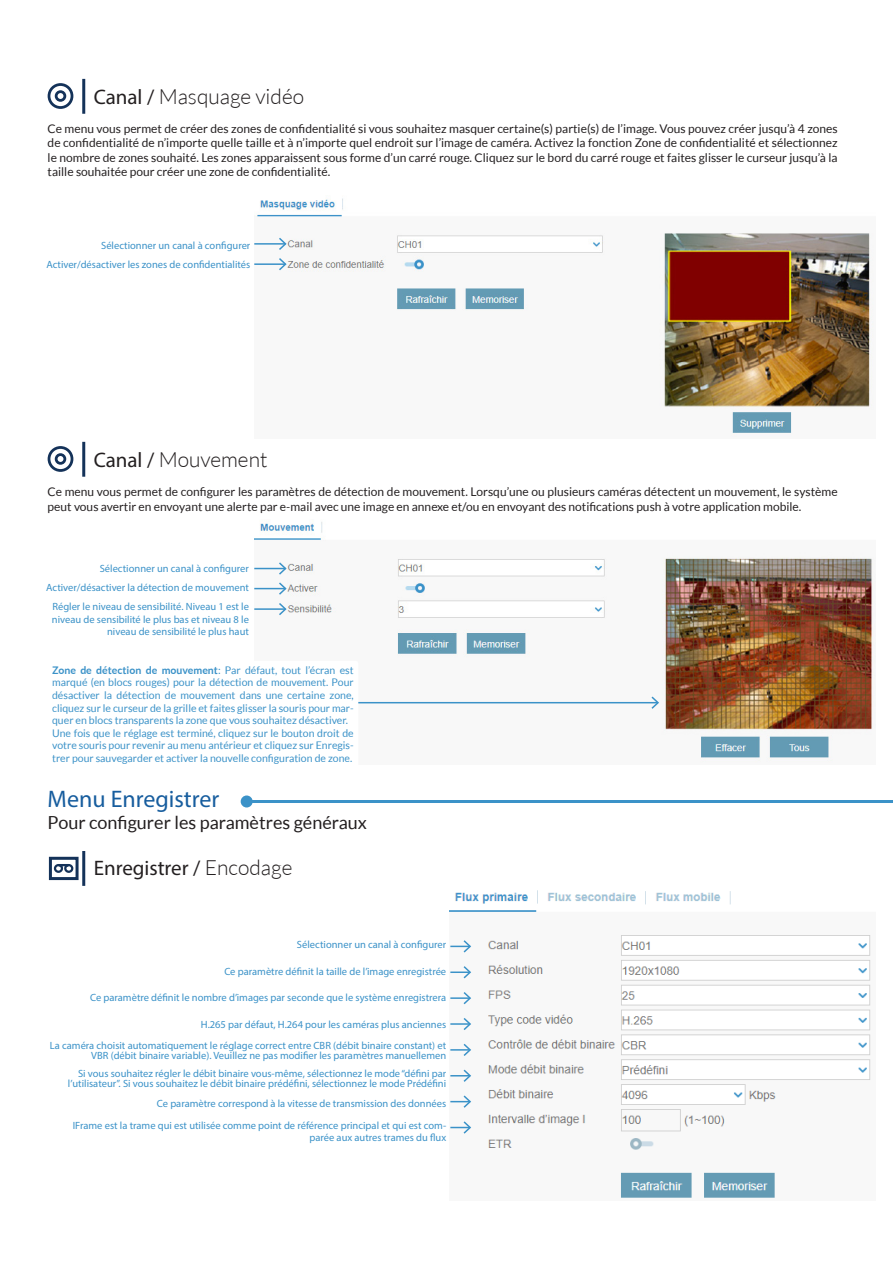
<style>
.page{position:relative;width:893px;height:1263px;background:#fff}
.page>*{position:absolute;margin:0;border:0;box-sizing:border-box;transform-origin:0 0}
.title_1{font:24px "Myriad Pro";color:#175d9e}
.title_1-2{font:300 21px "Lato";color:#231f20}
.title_1-3{font:21px "Myriad Pro";color:#231f20}
.t1{font:18px "Lato";color:#231f20}
.t2{font:12px/14.4px "Lato";color:#231f20}
.t3{font:10.5px/12.6px "Myriad Pro";color:#3b92c8;text-align:right}
.t4{font:10.5px/12.6px "Lato";color:#3b92c8;text-align:justify}
.s1{font-family:"Myriad Pro";font-weight:400}
.s2{font-weight:700}
.s3{font-family:"Lato";font-weight:300}
</style>
<div class="page">
<img style="left:254px;top:198px;width:619px;height:239px">
<img style="left:254px;top:522px;width:621px;height:240px">
<img style="left:450px;top:890px;width:421px;height:308px">
<hr style="left:82px;top:442px;width:3px;height:35px;background:#143259">
<hr style="left:82px;top:79px;width:3px;height:35px;background:#143259">
<hr style="left:82px;top:851px;width:3px;height:35px;background:#143259">
<svg style="left:47px;top:446px;width:27px;height:26px"></svg>
<svg style="left:47px;top:83px;width:27px;height:26px"></svg>
<div style="left:49px;top:857px;width:30px;height:23px;border:3px solid #143259"></div>
<svg style="left:53px;top:864px;width:21px;height:9px"></svg>
<svg style="left:450px;top:939px;width:22px;height:15px"></svg>
<hr style="left:254px;top:568px;width:31px;height:1px;background:#3b92c8">
<hr style="left:254px;top:243px;width:31px;height:2px;background:#3b92c8">
<hr style="left:254px;top:263px;width:31px;height:2px;background:#3b92c8">
<svg style="left:277px;top:236px;width:11px;height:36px"></svg>
<hr style="left:254px;top:588px;width:31px;height:1px;background:#3b92c8">
<hr style="left:254px;top:608px;width:31px;height:2px;background:#3b92c8">
<svg style="left:277px;top:561px;width:11px;height:56px"></svg>
<hr style="left:357px;top:702px;width:301px;height:1px;background:#3b92c8">
<svg style="left:650px;top:695px;width:10px;height:15px"></svg>
<hr style="left:450px;top:971px;width:20px;height:2px;background:#3b92c8">
<svg style="left:462px;top:964px;width:10px;height:16px"></svg>
<hr style="left:450px;top:997px;width:20px;height:2px;background:#3b92c8">
<svg style="left:462px;top:990px;width:10px;height:16px"></svg>
<hr style="left:450px;top:1023px;width:20px;height:2px;background:#3b92c8">
<svg style="left:462px;top:1016px;width:10px;height:16px"></svg>
<hr style="left:450px;top:1049px;width:20px;height:2px;background:#3b92c8">
<svg style="left:462px;top:1042px;width:10px;height:15px"></svg>
<svg style="left:450px;top:1068px;width:22px;height:15px"></svg>
<svg style="left:450px;top:1094px;width:22px;height:15px"></svg>
<svg style="left:450px;top:1120px;width:22px;height:15px"></svg>
<hr style="left:247px;top:800px;width:646px;height:3px;background:#3b92c8">
<div style="left:241px;top:795px;width:12px;height:12px;background:#3b92c8;border-radius:50%"></div>
<div style="left:50px;top:663px;width:306px;height:110px;background:#fff"></div>
<p class="title_1-2" style="left:94px;top:85px;width:212px"><span class="s1">Canal /</span> Masquage vidéo</p>
<p class="t2" style="left:48px;top:121px;width:792px;text-align:justify">Ce menu vous permet de créer des zones de confidentialité si vous souhaitez masquer certaine(s) partie(s) de l’image. Vous pouvez créer jusqu’à 4 zones de confidentialité de n’importe quelle taille et à n’importe quel endroit sur l’image de caméra. Activez la fonction Zone de confidentialité et sélectionnez le nombre de zones souhaité. Les zones apparaissent sous forme d’un carré rouge. Cliquez sur le bord du carré rouge et faites glisser le curseur jusqu’à la taille souhaitée pour créer une zone de confidentialité.</p>
<p class="t3" style="left:101px;top:238px;width:151px">Sélectionner un canal à configurer</p>
<p class="t3" style="left:46px;top:258px;width:205px">Activer/désactiver les zones de confidentialités</p>
<p class="title_1-2" style="left:94px;top:448px;width:175px"><span class="s1">Canal /</span> Mouvement</p>
<p class="t2" style="left:48px;top:484px;width:792px">Ce menu vous permet de configurer les paramètres de détection de mouvement. Lorsqu’une ou plusieurs caméras détectent un mouvement, le système peut vous avertir en envoyant une alerte par e-mail avec une image en annexe et/ou en envoyant des notifications push à votre application mobile.</p>
<p class="t3" style="left:100px;top:562px;width:151px">Sélectionner un canal à configurer</p>
<p class="t3" style="left:46px;top:581px;width:204px">Activer/désactiver la détection de mouvement</p>
<p class="t3" style="left:52px;top:600px;width:198px">Régler le niveau de sensibilité. Niveau 1 est le niveau de sensibilité le plus bas et niveau 8 le niveau de sensibilité le plus haut</p>
<p class="t4" style="left:52px;top:664px;width:303px"><span class="s2">Zone de détection de mouvement</span>: Par défaut, tout l’écran est marqué (en blocs rouges) pour la détection de mouvement. Pour désactiver la détection de mouvement dans une certaine zone, cliquez sur le curseur de la grille et faites glisser la souris pour mar&shy;quer en blocs transparents la zone que vous souhaitez désactiver.</p>
<p class="t4" style="left:52px;top:727px;width:303px">Une fois que le réglage est terminé, cliquez sur le bouton droit de votre souris pour revenir au menu antérieur et cliquez sur Enregis&shy;trer pour sauvegarder et activer la nouvelle configuration de zone.</p>
<p class="title_1" style="left:48px;top:784px;width:173px">Menu Enregistrer</p>
<p class="t1" style="left:48px;top:812px;width:321px">Pour configurer les paramètres généraux</p>
<p class="title_1-3" style="left:94px;top:855px;width:200px">Enregistrer / <span class="s3">Encodage</span></p>
<p class="t3" style="left:297px;top:938px;width:151px">Sélectionner un canal à configurer</p>
<p class="t3" style="left:224px;top:964px;width:223px">Ce paramètre définit la taille de l’image enregistrée</p>
<p class="t3" style="left:90px;top:991px;width:358px">Ce paramètre définit le nombre d’images par seconde que le système enregistrera</p>
<p class="t3" style="left:201px;top:1018px;width:247px">H.265 par défaut, H.264 pour les caméras plus anciennes</p>
<p class="t3" style="left:50px;top:1039px;width:398px;line-height:10.5px">La caméra choisit automatiquement le réglage correct entre CBR (débit binaire constant) et<br>VBR (débit binaire variable). Veuillez ne pas modifier les paramètres manuellemen</p>
<p class="t3" style="left:68px;top:1067px;width:380px;line-height:10.5px">Si vous souhaitez régler le débit binaire vous-même, sélectionnez le mode “défini par l’utilisateur”. Si vous souhaitez le débit binaire prédéfini, sélectionnez le mode Prédéfini</p>
<p class="t3" style="left:157px;top:1096px;width:291px">Ce paramètre correspond à la vitesse de transmission des données</p>
<p class="t3" style="left:73px;top:1119px;width:375px">IFrame est la trame qui est utilisée comme point de référence principal et qui est com&shy;parée aux autres trames du flux</p>
</div>
